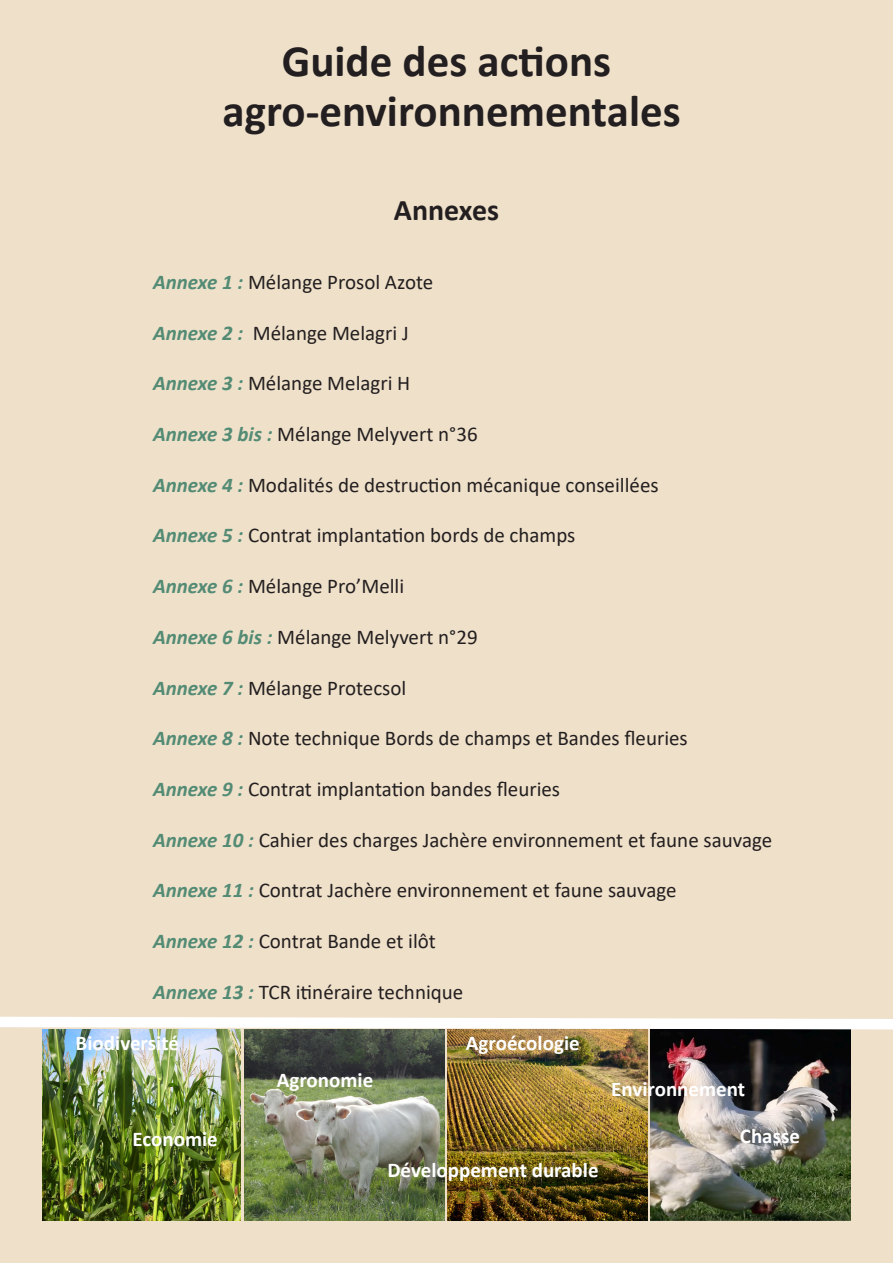
<style>
.page{position:relative;width:893px;height:1263px;background:#efe0c9}
.page>*{position:absolute;margin:0;border:0;box-sizing:border-box;transform-origin:0 0}
.Titre_action{font:700 45px "Calibri";color:#231f20}
.Sous-titre{font:700 30px "Calibri";color:#231f20}
.Texte{font:21px "Calibri";color:#231f20}
.Bandeau{font:700 21px "Calibri";color:#fff}
.s1{font-weight:700;font-style:italic;color:#538b75}
</style>
<div class="page">
<img style="left:244px;top:1035px;width:200px;height:185px">
<img style="left:43px;top:1035px;width:197px;height:185px">
<img style="left:448px;top:1035px;width:199px;height:185px">
<img style="left:651px;top:1035px;width:199px;height:185px">
<svg style="left:0;top:1016px;width:893px;height:19px"></svg>
<p class="Titre_action" style="left:282px;top:30px;width:331px">Guide des actions</p>
<p class="Titre_action" style="left:222px;top:79px;width:460px">agro-environnementales</p>
<p class="Sous-titre" style="left:394px;top:189px;width:107px">Annexes</p>
<p class="Texte" style="left:153px;top:267px;width:282px"><span class="s1">Annexe 1 :</span> Mélange Prosol Azote</p>
<p class="Texte" style="left:153px;top:318px;width:257px"><span class="s1">Annexe 2 :</span> Mélange Melagri J</p>
<p class="Texte" style="left:153px;top:369px;width:259px"><span class="s1">Annexe 3 :</span> Mélange Melagri H</p>
<p class="Texte" style="left:153px;top:419px;width:326px"><span class="s1">Annexe 3 bis :</span> Mélange Melyvert n°36</p>
<p class="Texte" style="left:153px;top:470px;width:507px"><span class="s1">Annexe 4 :</span> Modalités de destruction mécanique conseillées</p>
<p class="Texte" style="left:153px;top:521px;width:424px"><span class="s1">Annexe 5 :</span> Contrat implantation bords de champs</p>
<p class="Texte" style="left:153px;top:572px;width:253px"><span class="s1">Annexe 6 :</span> Mélange Pro’Melli</p>
<p class="Texte" style="left:153px;top:622px;width:326px"><span class="s1">Annexe 6 bis :</span> Mélange Melyvert n°29</p>
<p class="Texte" style="left:153px;top:673px;width:255px"><span class="s1">Annexe 7 :</span> Mélange Protecsol</p>
<p class="Texte" style="left:153px;top:724px;width:536px"><span class="s1">Annexe 8 :</span> Note technique Bords de champs et Bandes fleuries</p>
<p class="Texte" style="left:153px;top:774px;width:409px"><span class="s1">Annexe 9 :</span> Contrat implantation bandes fleuries</p>
<p class="Texte" style="left:153px;top:825px;width:621px"><span class="s1">Annexe 10 :</span> Cahier des charges Jachère environnement et faune sauvage</p>
<p class="Texte" style="left:153px;top:876px;width:525px"><span class="s1">Annexe 11 :</span> Contrat Jachère environnement et faune sauvage</p>
<p class="Texte" style="left:153px;top:927px;width:284px"><span class="s1">Annexe 12 :</span> Contrat Bande et ilôt</p>
<p class="Texte" style="left:153px;top:977px;width:312px"><span class="s1">Annexe 13 :</span> TCR itinéraire technique</p>
<p class="Bandeau" style="left:76px;top:1028px;width:105px">Biodiversité</p>
<p class="Bandeau" style="left:466px;top:1028px;width:115px">Agroécologie</p>
<p class="Bandeau" style="left:277px;top:1065px;width:98px">Agronomie</p>
<p class="Bandeau" style="left:611px;top:1074px;width:135px">Environnement</p>
<p class="Bandeau" style="left:132px;top:1124px;width:87px">Economie</p>
<p class="Bandeau" style="left:740px;top:1121px;width:62px">Chasse</p>
<p class="Bandeau" style="left:387px;top:1155px;width:213px">Développement durable</p>
</div>
